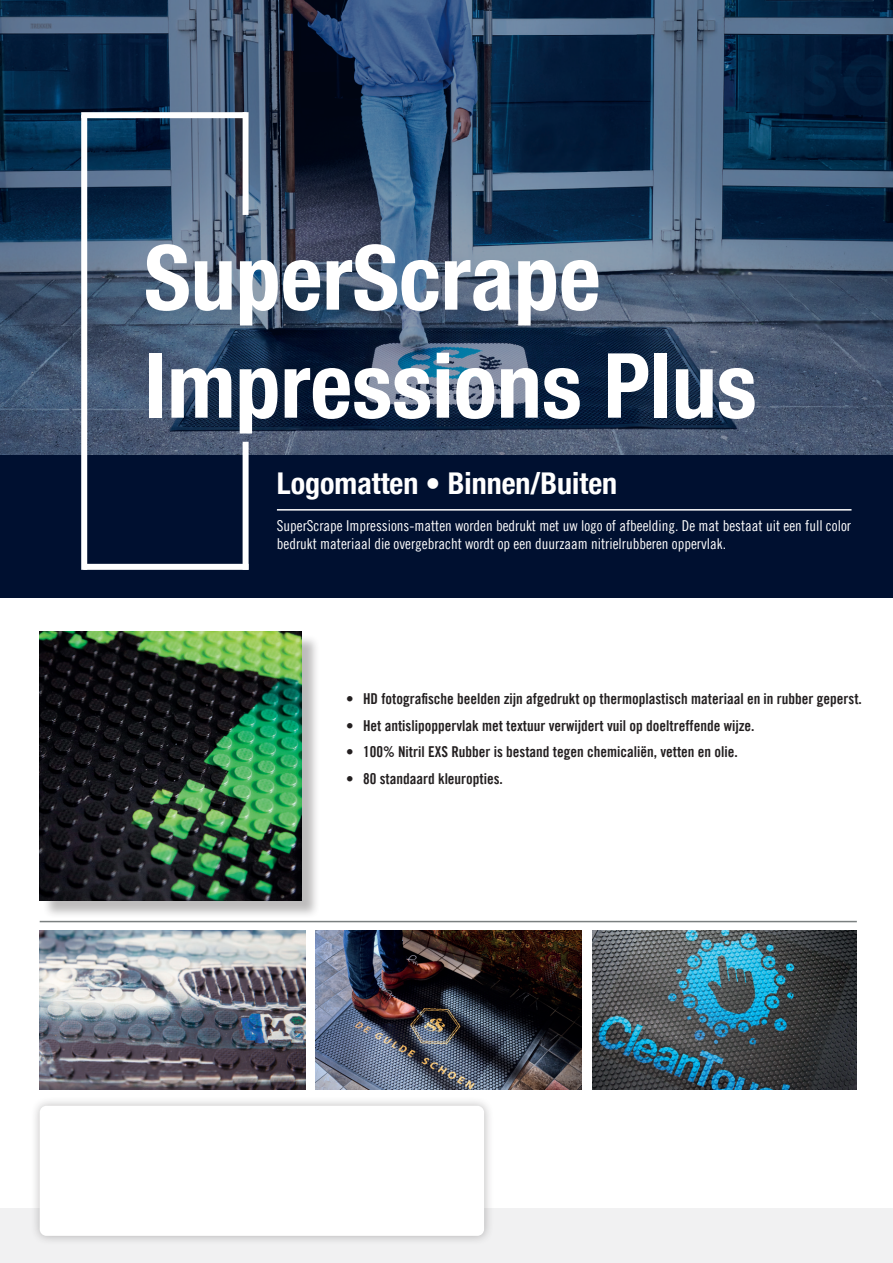
<style>
.page{position:relative;width:893px;height:1263px;background:#fff}
.page>*{position:absolute;margin:0;border:0;box-sizing:border-box;transform-origin:0 0}
.t1{font:700 condensed 90px/108px "Helvetica Neue LT Pro";color:#fff}
.t2{font:700 condensed 30px "Helvetica Neue LT Pro";color:#fff}
.t3{font:15px "Trade Gothic LT Pro Bd Cn 20";color:#231f20}
.t4{font:15px/18px "Trade Gothic LT Pro Cn 18";color:#fff}
</style>
<div class="page">
<svg style="left:0;top:0;width:893px;height:455px;background:#314864"></svg>
<div style="left:0;top:455px;width:893px;height:142px;background:#001030"></div>
<div style="left:243px;top:442px;width:6px;height:128px;background:#fff"></div>
<div style="left:81px;top:115px;width:6px;height:455px;background:#fff"></div>
<div style="left:243px;top:112px;width:6px;height:103px;background:#fff"></div>
<div style="left:81px;top:112px;width:166px;height:6px;background:#fff"></div>
<hr style="left:277px;top:509px;width:574px;height:2px;background:#fff">
<div style="left:83px;top:564px;width:166px;height:6px;background:#fff"></div>
<hr style="left:40px;top:921px;width:817px;height:1px;background:#7b8080">
<div style="left:0;top:1209px;width:893px;height:54px;background:#f1f1f2"></div>
<div style="left:30px;top:1096px;width:464px;height:149px;background:#231f20;opacity:.3"></div>
<div style="left:40px;top:1106px;width:444px;height:130px;background:#fff;border-radius:7px"></div>
<img style="left:593px;top:931px;width:264px;height:158px">
<img style="left:316px;top:931px;width:266px;height:158px">
<img style="left:40px;top:931px;width:266px;height:158px">
<div style="left:42px;top:634px;width:278px;height:285px;background:#231f20;opacity:.3"></div>
<img style="left:40px;top:631px;width:261px;height:269px">
<h1 class="t1" style="left:144px;top:224px;width:614px">SuperScrape<br>Impressions Plus</h1>
<h2 class="t2" style="left:277px;top:465px;width:342px">Logomatten • Binnen/Buiten</h2>
<p class="t4" style="left:277px;top:516px;width:576px">SuperScrape Impressions-matten worden bedrukt met uw logo of afbeelding. De mat bestaat uit een full color bedrukt materiaal die overgebracht wordt op een duurzaam nitrielrubberen oppervlak.</p>
<p class="t3" style="left:346px;top:690px;width:517px">• HD fotografische beelden zijn afgedrukt op thermoplastisch materiaal en in rubber geperst.</p>
<p class="t3" style="left:346px;top:716px;width:410px">• Het antislipoppervlak met textuur verwijdert vuil op doeltreffende wijze.</p>
<p class="t3" style="left:346px;top:743px;width:393px">• 100% Nitril EXS Rubber is bestand tegen chemicaliën, vetten en olie.</p>
<p class="t3" style="left:346px;top:769px;width:158px">• 80 standaard kleuropties.</p>
</div>
